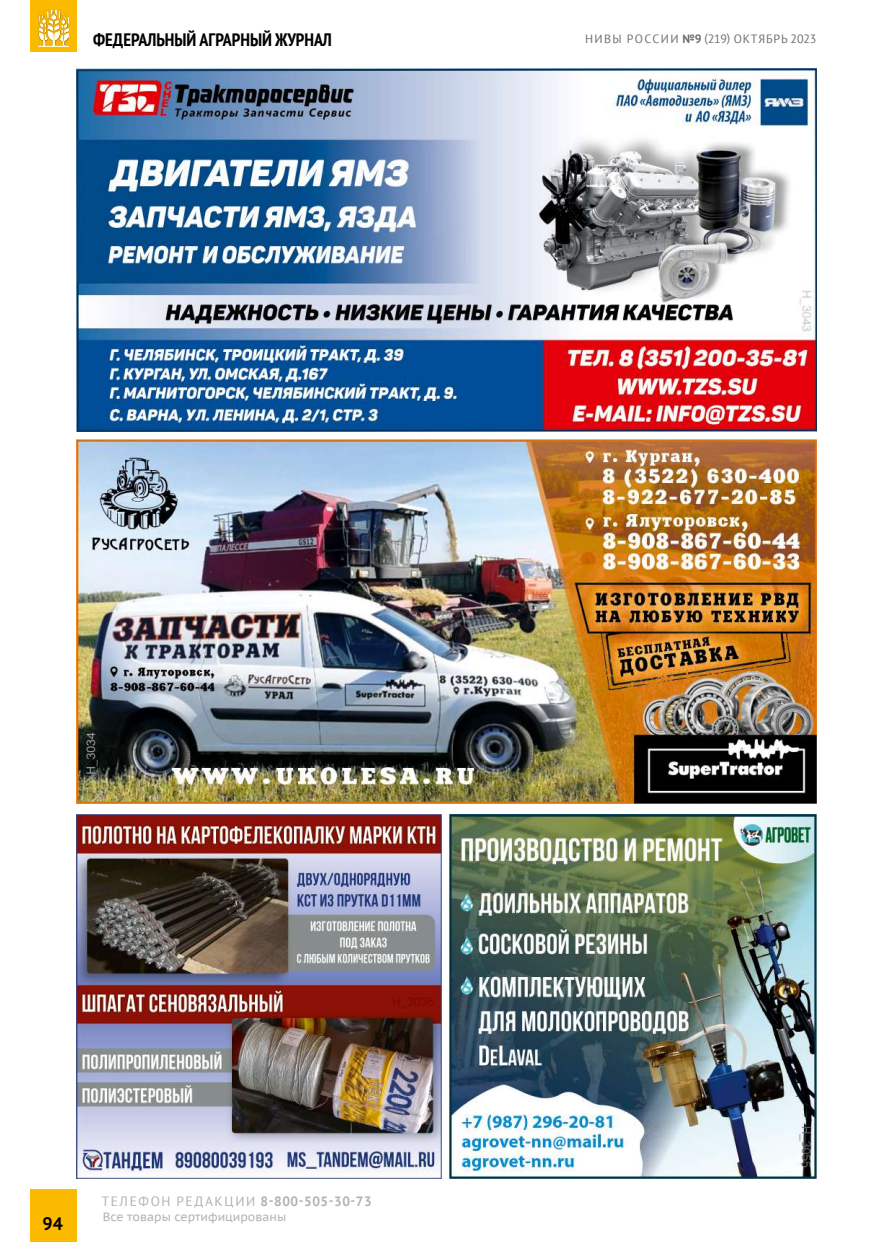
<style>
.page{position:relative;width:893px;height:1242px;background:#fff}
.page>*{position:absolute;margin:0;border:0;box-sizing:border-box;transform-origin:0 0}
.t1{font:700 condensed 18px "PT Sans";color:#000}
.t2{font:700 18px "PT Sans";color:#000}
.t3{font:13.5px "PT Sans";letter-spacing:.12em;color:#b1b2b3}
.t4{font:12px "PT Sans";letter-spacing:.07em;color:#6e6e6e}
.t5{font:12px "PT Sans Caption";color:#b1b2b3}
.s1{font-weight:700}
</style>
<div class="page">
<div style="left:30px;top:1189px;width:47px;height:53px;background:#fbb900"></div>
<div style="left:30px;top:0;width:47px;height:52px;background:#fbb900"></div>
<img style="left:38px;top:10px;width:30px;height:36px">
<img style="left:77px;top:440px;width:739px;height:363px">
<img style="left:77px;top:68px;width:739px;height:364px">
<img style="left:77px;top:814px;width:365px;height:364px">
<img style="left:450px;top:814px;width:366px;height:364px">
<h1 class="t1" style="left:93px;top:28px;width:240px">ФЕДЕРАЛЬНЫЙ АГРАРНЫЙ ЖУРНАЛ</h1>
<p class="t4" style="left:585px;top:31px;width:233px">НИВЫ РОССИИ <span class="s1">№9</span> (219) ОКТЯБРЬ 2023</p>
<h1 class="t2" style="left:43px;top:1211px;width:22px">94</h1>
<p class="t3" style="left:102px;top:1192px;width:272px">ТЕЛЕФОН РЕДАКЦИИ <span class="s1">8-800-505-30-73</span></p>
<p class="t5" style="left:103px;top:1208px;width:185px">Все товары сертифицированы</p>
</div>
